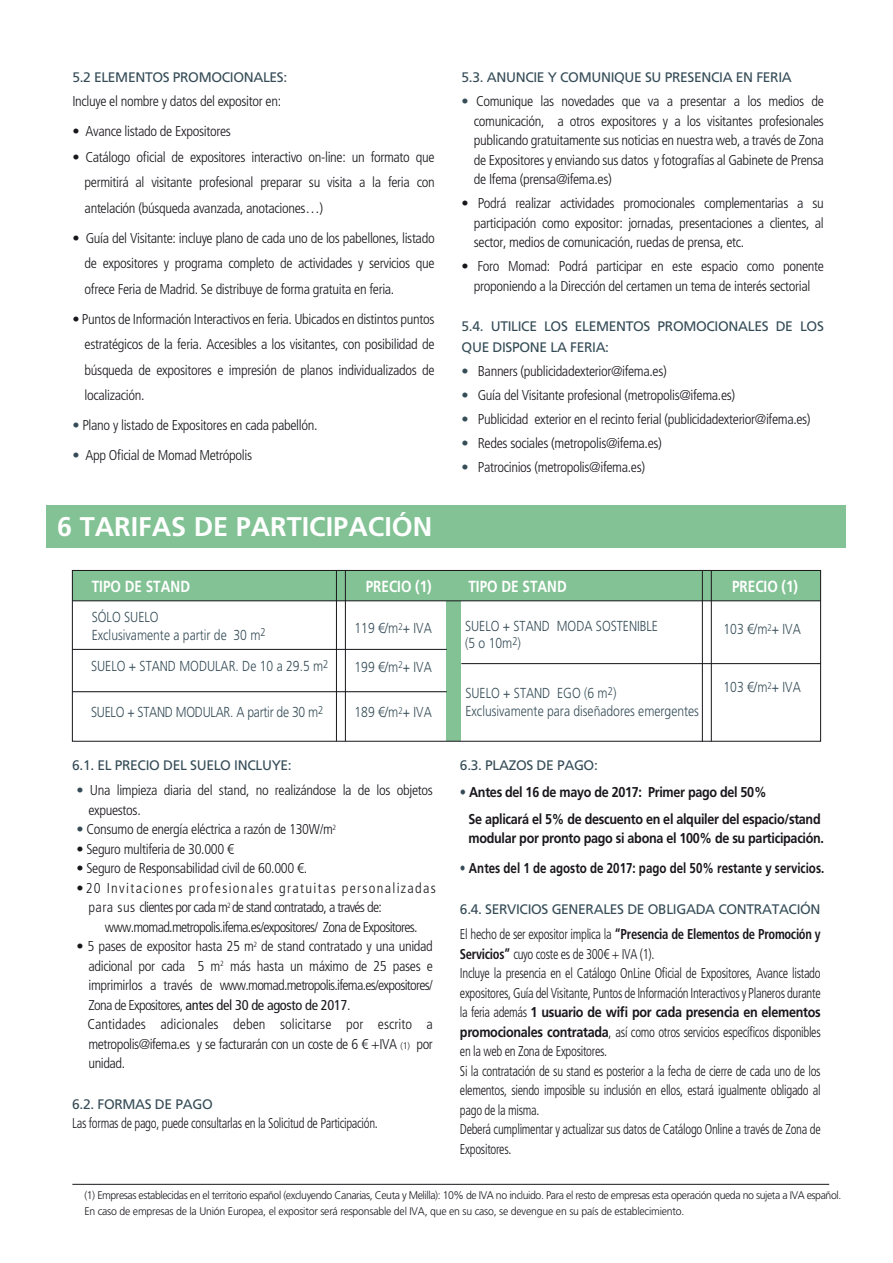
<style>
.page{position:relative;width:893px;height:1263px;background:#fff}
.page>*{position:absolute;margin:0;border:0;box-sizing:border-box;transform-origin:0 0}
.t1{font:700 27px "Frutiger LT Std";color:#fff}
.t2{font:700 16.05px "Frutiger";color:#fff;scale:.84 1}
.t3{font:300 14.4px/17.4px "Frutiger LT Std";color:#354c57;scale:.84 1}
.t4{font:300 14.4px "Frutiger LT Std";letter-spacing:-.02em;color:#354c57;scale:.84 1}
.t5{font:300 condensed 14.25px/19.5px "Frutiger LT Std";letter-spacing:-.025em;color:#1a171c;text-align:justify}
.t6{font:300 condensed 14.25px/19.5px "Frutiger LT Std";letter-spacing:-.025em;color:#1a171c;scale:.88 1}
.t7{font:700 14.25px/27px "Frutiger LT Std";letter-spacing:-.025em;color:#1a171c;scale:.88 1}
.t8{font:300 condensed 14.25px/19.5px "Frutiger LT Std";letter-spacing:.09em;color:#1a171c}
.t9{font:300 condensed 14.25px "Frutiger LT Std";letter-spacing:-.05em;color:#1a171c}
.t10{font:700 14.25px "Frutiger LT Std";color:#1a171c;scale:.81 1}
.t11{font:13.8px/21px "Frutiger";letter-spacing:-.025em;color:#354c57}
.t12{font:300 11.1px/16.2px "Frutiger";letter-spacing:-.04em;color:#1a171c;scale:.95 1}
.s1{color:#354c57}
.s2{font-weight:400}
.s3{font-family:"Frutiger";font-stretch:normal;font-size:9.45px}
.s4{font-weight:700}
.s5{font-weight:700;font-stretch:normal}
</style>
<div class="page">
<div style="left:447px;top:570px;width:14px;height:171px;background:#82c294"></div>
<div style="left:47px;top:505px;width:799px;height:42px;background:#82c294"></div>
<div style="left:72px;top:570px;width:749px;height:31px;background:#82c294"></div>
<hr style="left:72px;top:649px;width:375px;height:1px;background:#1a171c">
<hr style="left:72px;top:691px;width:375px;height:1px;background:#1a171c">
<div style="left:72px;top:570px;width:749px;height:172px;border:1px solid #1a171c"></div>
<hr style="left:72px;top:1184px;width:757px;height:1px;background:#1a171c">
<hr style="left:72px;top:600px;width:749px;height:1px;background:#1a171c">
<hr style="left:336px;top:570px;width:1px;height:171px;background:#1a171c">
<hr style="left:345px;top:570px;width:1px;height:171px;background:#1a171c">
<hr style="left:702px;top:571px;width:1px;height:171px;background:#1a171c">
<hr style="left:711px;top:571px;width:1px;height:170px;background:#1a171c">
<hr style="left:461px;top:663px;width:360px;height:1px;background:#1a171c">
<p class="t11" style="left:72px;top:67px;width:216px">5.2 ELEMENTOS PROMOCIONALES:</p>
<p class="t5" style="left:72px;top:92px;width:210px">Incluye el nombre y datos del expositor en:</p>
<p class="t5" style="left:72px;top:122px;width:160px">• Avance listado de Expositores</p>
<p class="t5" style="left:85px;top:144px;width:351px;line-height:25.5px;text-indent:-12px">• Catálogo oficial de expositores interactivo on-line: un formato que permitirá al visitante profesional preparar su visita a la feria con antelación (búsqueda avanzada, anotaciones…)</p>
<p class="t5" style="left:85px;top:225px;width:352px;line-height:25.5px;text-indent:-12px">• Guía del Visitante: incluye plano de cada uno de los pabellones, listado de expositores y programa completo de actividades y servicios que ofrece Feria de Madrid. Se distribuye de forma gratuita en feria.</p>
<p class="t5" style="left:85px;top:306px;width:351px;line-height:25.5px;text-indent:-12px">• Puntos de Información Interactivos en feria. Ubicados en distintos puntos estratégicos de la feria. Accesibles a los visitantes, con posibilidad de búsqueda de expositores e impresión de planos individualizados de localización.</p>
<p class="t5" style="left:72px;top:416px;width:247px"><span class="s1">•</span> Plano y listado de Expositores en cada pabellón.</p>
<p class="t5" style="left:72px;top:446px;width:181px"><span class="s1">•</span> App Oficial de Momad Metrópolis</p>
<h1 class="t1" style="left:57px;top:511px;width:377px">6 TARIFAS DE PARTICIPACIÓN</h1>
<p class="t11" style="left:462px;top:67px;width:332px">5.3. ANUNCIE Y COMUNIQUE SU PRESENCIA EN FERIA</p>
<p class="t5" style="left:474px;top:92px;width:351px;text-indent:-12px"><span class="s1">•</span> Comunique las novedades que va a presentar a los medios de comunicación, a otros expositores y a los visitantes profesionales publicando gratuitamente sus noticias en nuestra web, a través de Zona de Expositores y enviando sus datos y fotografías al Gabinete de Prensa de Ifema (prensa@ifema.es)</p>
<p class="t5" style="left:474px;top:194px;width:351px;text-indent:-12px">• Podrá realizar actividades promocionales complementarias a su participación como expositor: jornadas, presentaciones a clientes, al sector, medios de comunicación, ruedas de prensa, etc.</p>
<p class="t5" style="left:462px;top:257px;width:364px;text-align:center">• Foro Momad: Podrá participar en este espacio como ponente proponiendo a la Dirección del certamen un tema de interés sectorial</p>
<p class="t11" style="left:462px;top:316px;width:364px">5.4. UTILICE LOS ELEMENTOS PROMOCIONALES DE LOS<br>QUE DISPONE LA FERIA:</p>
<p class="t5" style="left:462px;top:362px;width:207px"><span class="s1">•</span> Banners (publicidadexterior@ifema.es)</p>
<p class="t5" style="left:462px;top:386px;width:275px"><span class="s1">•</span> Guía del Visitante profesional (metropolis@ifema.es)</p>
<p class="t5" style="left:462px;top:410px;width:351px"><span class="s1">•</span> Publicidad exterior en el recinto ferial (publicidadexterior@ifema.es)</p>
<p class="t5" style="left:462px;top:434px;width:202px"><span class="s1">•</span> Redes sociales (metropolis@ifema.es)</p>
<p class="t5" style="left:462px;top:458px;width:185px"><span class="s1">•</span> Patrocinios (metropolis@ifema.es)</p>
<p class="t2" style="left:92px;top:577px;width:119px">TIPO DE STAND</p>
<p class="t2" style="left:366px;top:577px;width:80px">PRECIO (1)</p>
<p class="t2" style="left:468px;top:577px;width:118px">TIPO DE STAND</p>
<p class="t2" style="left:732px;top:577px;width:80px">PRECIO (1)</p>
<p class="t3" style="left:92px;top:609px;width:209px">SÓLO SUELO<br>Exclusivamente a partir de 30 m<sup>2</sup></p>
<p class="t3" style="left:91px;top:658px;width:284px">SUELO + STAND MODULAR. De 10 a 29.5 m<sup>2</sup></p>
<p class="t4" style="left:91px;top:704px;width:278px">SUELO + STAND MODULAR. A partir de 30 m<sup>2</sup></p>
<p class="t3" style="left:354px;top:619px;width:94px">119 €/m<sup>2</sup>+ IVA</p>
<p class="t3" style="left:354px;top:658px;width:94px">199 €/m<sup>2</sup>+ IVA</p>
<p class="t3" style="left:354px;top:703px;width:94px">189 €/m<sup>2</sup>+ IVA</p>
<p class="t11" style="left:72px;top:754px;width:221px">6.1. EL PRECIO DEL SUELO INCLUYE:</p>
<p class="t5" style="left:88px;top:781px;width:346px;text-indent:-12px"><span class="s1">•</span> Una limpieza diaria del stand, no realizándose la de los objetos expuestos.</p>
<p class="t5" style="left:76px;top:820px;width:261px"><span class="s1">•</span> Consumo de energía eléctrica a razón de 130W/m<sup>2</sup></p>
<p class="t5" style="left:76px;top:839px;width:159px">• Seguro multiferia de 30.000 €</p>
<p class="t5" style="left:76px;top:859px;width:232px">• Seguro de Responsabilidad civil de 60.000 €.</p>
<p class="t8" style="left:88px;top:878px;width:349px;text-indent:-12px">• 20 Invitaciones profesionales gratuitas personalizadas para sus clientes por cada m<sup>2</sup> de stand contratado, a través de:</p>
<p class="t9" style="left:105px;top:919px;width:314px">www.momad.metropolis.ifema.es/expositores/ Zona de Expositores.</p>
<p class="t5" style="left:87px;top:937px;width:347px;text-align:left;text-indent:-11px">• 5 pases de expositor hasta 25 m<sup>2</sup> de stand contratado y una unidad adicional por cada 5 m<sup>2</sup> más hasta un máximo de 25 pases e imprimirlos a través de www.momad.metropolis.ifema.es/expositores/ Zona de Expositores, <span class="s2">antes del 30 de agosto de 2017</span>.<br>Cantidades adicionales deben solicitarse por escrito a metropolis@ifema.es y se facturarán con un coste de 6 € +IVA <span class="s3">(1)</span> por unidad.</p>
<p class="t11" style="left:72px;top:1093px;width:142px">6.2. FORMAS DE PAGO</p>
<p class="t6" style="left:72px;top:1114px;width:349px">Las formas de pago, puede consultarlas en la Solicitud de Participación.</p>
<p class="t3" style="left:465px;top:617px;width:231px">SUELO + STAND MODA SOSTENIBLE (5 o 10m<sup>2</sup>)</p>
<p class="t3" style="left:465px;top:685px;width:280px">SUELO + STAND EGO (6 m<sup>2</sup>)<br>Exclusivamente para diseñadores emergentes</p>
<p class="t3" style="left:723px;top:621px;width:94px">103 €/m<sup>2</sup>+ IVA</p>
<p class="t3" style="left:723px;top:679px;width:94px">103 €/m<sup>2</sup>+ IVA</p>
<p class="t11" style="left:460px;top:754px;width:139px">6.3. PLAZOS DE PAGO:</p>
<p class="t7" style="left:468px;top:778px;width:402px;text-indent:-9px"><span class="s1">•</span> Antes del 16 de mayo de 2017: Primer pago del 50%<br>Se aplicará el 5% de descuento en el alquiler del espacio/stand</p>
<p class="t7" style="left:468px;top:825px;width:406px">modular por pronto pago si abona el 100% de su participación.</p>
<p class="t10" style="left:460px;top:860px;width:451px"><span class="s1">•</span> Antes del 1 de agosto de 2017: pago del 50% restante y servicios.</p>
<p class="t11" style="left:460px;top:898px;width:362px">6.4. SERVICIOS GENERALES DE OBLIGADA CONTRATACIÓN</p>
<p class="t6" style="left:460px;top:925px;width:411px">El hecho de ser expositor implica la <span class="s4">“Presencia de Elementos de Promoción y Servicios”</span> cuyo coste es de 300€ + IVA (1).<br>Incluye la presencia en el Catálogo OnLine Oficial de Expositores, Avance listado expositores, Guía del Visitante, Puntos de Información Interactivos y Planeros durante la feria además <span class="s5">1 usuario de wifi por cada presencia en elementos promocionales contratada</span>, así como otros servicios específicos disponibles en la web en Zona de Expositores.<br>Si la contratación de su stand es posterior a la fecha de cierre de cada uno de los elementos, siendo imposible su inclusión en ellos, estará igualmente obligado al pago de la misma.<br>Deberá cumplimentar y actualizar sus datos de Catálogo Online a través de Zona de Expositores.</p>
<p class="t12" style="left:84px;top:1187px;width:798px">(1) Empresas establecidas en el territorio español (excluyendo Canarias, Ceuta y Melilla): 10% de IVA no incluido. Para el resto de empresas esta operación queda no sujeta a IVA español.<br>En caso de empresas de la Unión Europea, el expositor será responsable del IVA, que en su caso, se devengue en su país de establecimiento.</p>
</div>
